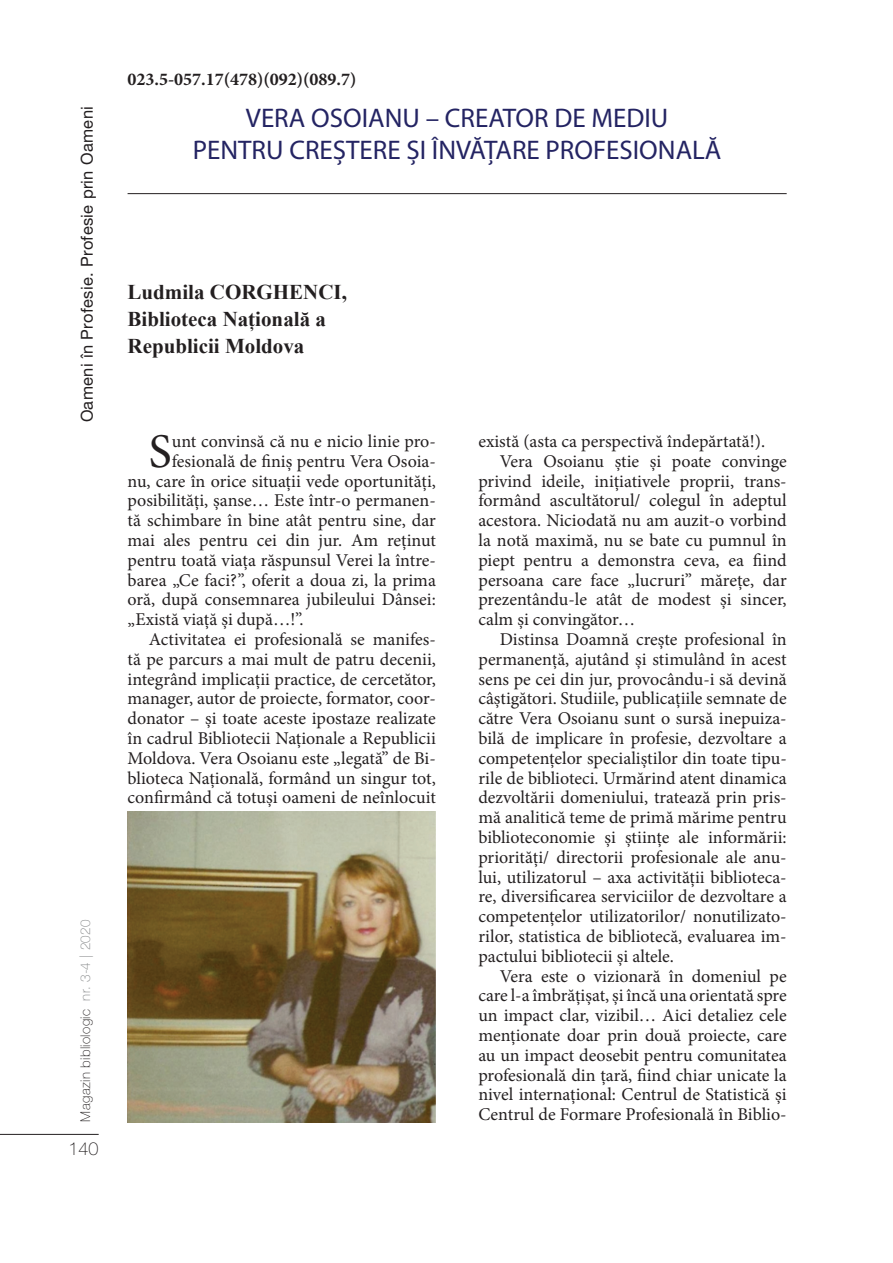
<style>
.page{position:relative;width:893px;height:1263px;background:#fff}
.page>*{position:absolute;margin:0;border:0;box-sizing:border-box;transform-origin:0 0}
.t1{font:48.45px "Minion Pro";color:#231f20}
.t2{font:27px/32.4px "Myriad Pro";color:#242463;text-align:center}
.t3{font:700 21px/27px "Times New Roman";color:#231f20}
.t4{font:18px "Minion Pro";color:#231f20}
.t5{font:700 18px "Minion Pro";color:#231f20}
.t6{font:100 18px "Helvetica Neue LT Pro";color:#231f20}
.t7{font:16.5px "Helvetica Neue LT Pro";letter-spacing:.02em;color:#231f20}
.t8{font:100 13.5px "Helvetica Neue LT Pro";letter-spacing:.025em;color:#231f20}
.s1{color:#808384}
</style>
<div class="page">
<hr style="left:0;top:1134px;width:99px;height:1px;background:#231f20">
<img style="left:128px;top:811px;width:308px;height:312px">
<hr style="left:128px;top:193px;width:659px;height:1px;background:#231f20">
<p class="t5" style="left:128px;top:66px;width:230px">023.5-057.17(478)(092)(089.7)</p>
<p class="t7" style="left:77px;top:422px;width:318px;rotate:-90deg">Oameni în Profesie. Profesie prin Oameni</p>
<h2 class="t2" style="left:193px;top:101px;width:530px">VERA OSOIANU – CREATOR DE MEDIU<br>PENTRU CREȘTERE ȘI ÎNVĂȚARE PROFESIONALĂ</h2>
<p class="t3" style="left:128px;top:278px;width:221px">Ludmila CORGHENCI,<br>Biblioteca Națională a<br>Republicii Moldova</p>
<h1 class="t1" style="left:149px;top:419px;width:24px">S</h1>
<p class="t4" style="left:172px;top:429px;width:266px">unt convinsă că nu e nicio linie pro-</p>
<p class="t4" style="left:172px;top:449px;width:266px">fesională de finiș pentru Vera Osoia-</p>
<p class="t4" style="left:128px;top:469px;width:310px">nu, care în orice situații vede oportunități,</p>
<p class="t4" style="left:128px;top:489px;width:310px">posibilități, șanse… Este într-o permanen-</p>
<p class="t4" style="left:128px;top:508px;width:310px">tă schimbare în bine atât pentru sine, dar</p>
<p class="t4" style="left:128px;top:528px;width:310px">mai ales pentru cei din jur. Am reținut</p>
<p class="t4" style="left:128px;top:548px;width:310px">pentru toată viața răspunsul Verei la între-</p>
<p class="t4" style="left:128px;top:568px;width:310px">barea „Ce faci?”, oferit a doua zi, la prima</p>
<p class="t4" style="left:128px;top:588px;width:310px">oră, după consemnarea jubileului Dânsei:</p>
<p class="t4" style="left:128px;top:607px;width:178px">„Există viață și după…!”.</p>
<p class="t4" style="left:149px;top:627px;width:289px">Activitatea ei profesională se manifes-</p>
<p class="t4" style="left:128px;top:647px;width:310px">tă pe parcurs a mai mult de patru decenii,</p>
<p class="t4" style="left:128px;top:667px;width:310px">integrând implicații practice, de cercetător,</p>
<p class="t4" style="left:128px;top:687px;width:310px">manager, autor de proiecte, formator, coor-</p>
<p class="t4" style="left:128px;top:706px;width:310px">donator – și toate aceste ipostaze realizate</p>
<p class="t4" style="left:128px;top:726px;width:310px">în cadrul Bibliotecii Naționale a Republicii</p>
<p class="t4" style="left:128px;top:746px;width:310px">Moldova. Vera Osoianu este „legată” de Bi-</p>
<p class="t4" style="left:128px;top:766px;width:310px">blioteca Națională, formând un singur tot,</p>
<p class="t4" style="left:128px;top:786px;width:310px">confirmând că totuși oameni de neînlocuit</p>
<p class="t8" style="left:78px;top:1121px;width:203px;rotate:-90deg">Magazin bibliologic <span class="s1">nr. 3-4 | 2020</span></p>
<p class="t6" style="left:68px;top:1138px;width:32px">140</p>
<p class="t4" style="left:478px;top:429px;width:288px">există (asta ca perspectivă îndepărtată!).</p>
<p class="t4" style="left:500px;top:449px;width:289px">Vera Osoianu știe și poate convinge</p>
<p class="t4" style="left:478px;top:469px;width:310px">privind ideile, inițiativele proprii, trans-</p>
<p class="t4" style="left:478px;top:489px;width:310px">formând ascultătorul/ colegul în adeptul</p>
<p class="t4" style="left:478px;top:508px;width:310px">acestora. Niciodată nu am auzit-o vorbind</p>
<p class="t4" style="left:478px;top:528px;width:310px">la notă maximă, nu se bate cu pumnul în</p>
<p class="t4" style="left:478px;top:548px;width:310px">piept pentru a demonstra ceva, ea fiind</p>
<p class="t4" style="left:478px;top:568px;width:310px">persoana care face „lucruri” mărețe, dar</p>
<p class="t4" style="left:478px;top:588px;width:310px">prezentându-le atât de modest și sincer,</p>
<p class="t4" style="left:478px;top:607px;width:158px">calm și convingător…</p>
<p class="t4" style="left:500px;top:627px;width:288px">Distinsa Doamnă crește profesional în</p>
<p class="t4" style="left:478px;top:647px;width:310px">permanență, ajutând și stimulând în acest</p>
<p class="t4" style="left:478px;top:667px;width:310px">sens pe cei din jur, provocându-i să devină</p>
<p class="t4" style="left:478px;top:687px;width:310px">câștigători. Studiile, publicațiile semnate de</p>
<p class="t4" style="left:478px;top:706px;width:310px">către Vera Osoianu sunt o sursă inepuiza-</p>
<p class="t4" style="left:478px;top:726px;width:310px">bilă de implicare în profesie, dezvoltare a</p>
<p class="t4" style="left:478px;top:746px;width:310px">competențelor specialiștilor din toate tipu-</p>
<p class="t4" style="left:478px;top:766px;width:310px">rile de biblioteci. Urmărind atent dinamica</p>
<p class="t4" style="left:478px;top:786px;width:310px">dezvoltării domeniului, tratează prin pris-</p>
<p class="t4" style="left:478px;top:805px;width:310px">mă analitică teme de primă mărime pentru</p>
<p class="t4" style="left:478px;top:825px;width:310px">biblioteconomie și științe ale informării:</p>
<p class="t4" style="left:478px;top:845px;width:310px">priorități/ directorii profesionale ale anu-</p>
<p class="t4" style="left:478px;top:865px;width:310px">lui, utilizatorul – axa activității biblioteca-</p>
<p class="t4" style="left:478px;top:885px;width:310px">re, diversificarea serviciilor de dezvoltare a</p>
<p class="t4" style="left:478px;top:904px;width:310px">competențelor utilizatorilor/ nonutilizato-</p>
<p class="t4" style="left:478px;top:924px;width:310px">rilor, statistica de bibliotecă, evaluarea im-</p>
<p class="t4" style="left:478px;top:944px;width:197px">pactului bibliotecii și altele.</p>
<p class="t4" style="left:500px;top:964px;width:289px">Vera este o vizionară în domeniul pe</p>
<p class="t4" style="left:478px;top:984px;width:310px">care l-a îmbrățișat, și încă una orientată spre</p>
<p class="t4" style="left:478px;top:1003px;width:310px">un impact clar, vizibil… Aici detaliez cele</p>
<p class="t4" style="left:478px;top:1023px;width:310px">menționate doar prin două proiecte, care</p>
<p class="t4" style="left:478px;top:1043px;width:310px">au un impact deosebit pentru comunitatea</p>
<p class="t4" style="left:478px;top:1063px;width:310px">profesională din țară, fiind chiar unicate la</p>
<p class="t4" style="left:478px;top:1083px;width:310px">nivel internațional: Centrul de Statistică și</p>
<p class="t4" style="left:478px;top:1102px;width:310px">Centrul de Formare Profesională în Biblio-</p>
</div>
